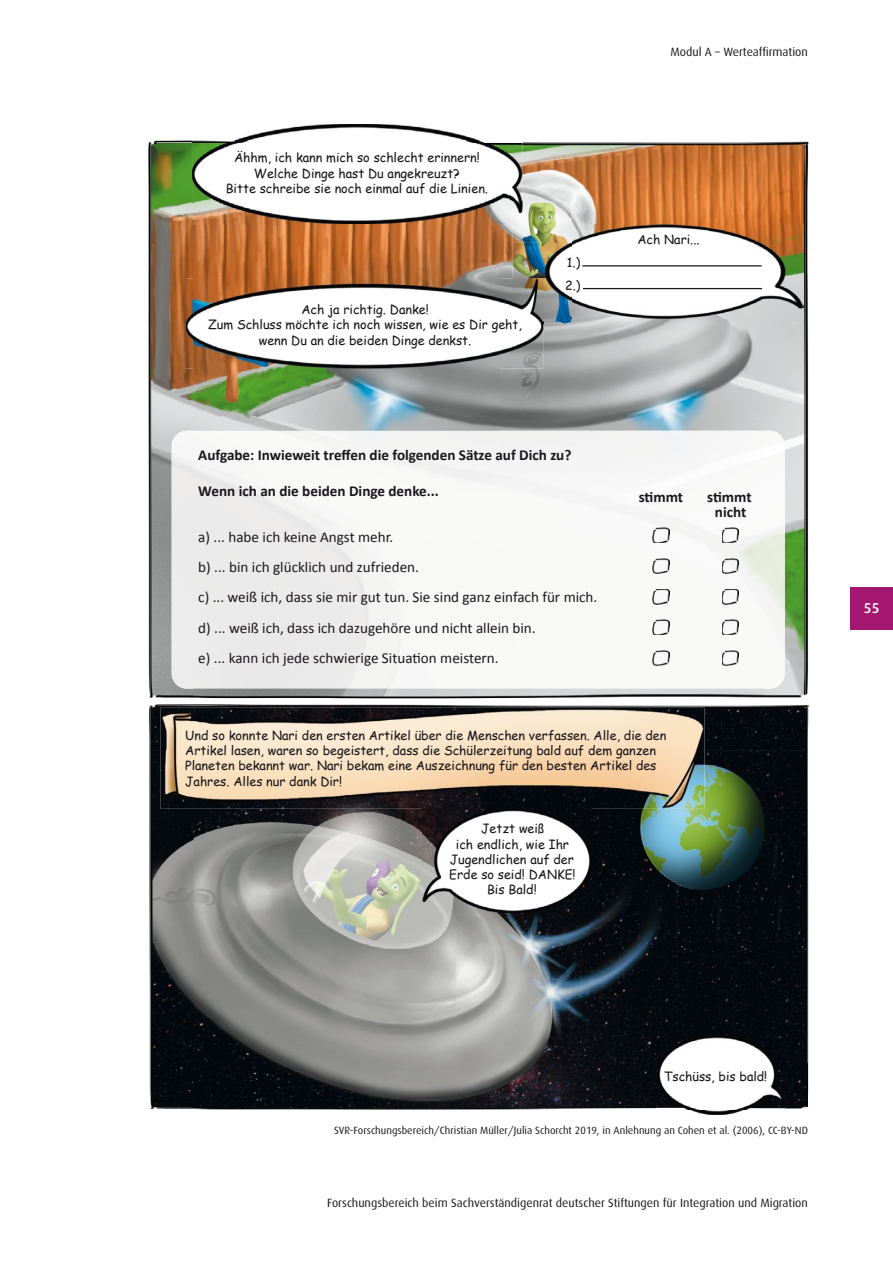
<style>
.page{position:relative;width:893px;height:1263px;background:#fff}
.page>*{position:absolute;margin:0;border:0;box-sizing:border-box;transform-origin:0 0}
.t1{font:15.15px/30.3px "Calibri";color:#1a171c}
.t2{font:700 15.15px/14.5px "Calibri";color:#1a171c;text-align:center}
.t3{font:500 14.25px "Dax";color:#fff}
.t4{font:12.6px/15.1px "Comic Sans MS";color:#1a171c;text-align:center}
.t5{font:12.6px "Calibri";color:#1a171c}
.t6{font:12px "Dax";color:#1a171c}
.t7{font:10.5px "Dax";color:#1a171c}
</style>
<div class="page">
<img style="left:149px;top:704px;width:660px;height:27px">
<img style="left:149px;top:731px;width:43px;height:378px">
<img style="left:785px;top:731px;width:24px;height:378px">
<img style="left:192px;top:1108px;width:464px;height:1px">
<img style="left:150px;top:706px;width:657px;height:44px">
<img style="left:150px;top:750px;width:44px;height:358px">
<img style="left:676px;top:750px;width:131px;height:313px">
<img style="left:194px;top:809px;width:263px;height:299px">
<img style="left:589px;top:809px;width:87px;height:299px">
<img style="left:457px;top:913px;width:132px;height:195px">
<img style="left:785px;top:1063px;width:22px;height:45px">
<img style="left:656px;top:1035px;width:129px;height:80px">
<img style="left:422px;top:809px;width:170px;height:104px">
<img style="left:160px;top:708px;width:544px;height:101px">
<img style="left:148px;top:140px;width:44px;height:558px">
<img style="left:523px;top:141px;width:285px;height:36px">
<img style="left:805px;top:177px;width:3px;height:519px">
<img style="left:150px;top:143px;width:43px;height:555px">
<img style="left:500px;top:143px;width:305px;height:111px">
<img style="left:193px;top:224px;width:307px;height:54px">
<img style="left:499px;top:254px;width:44px;height:177px">
<img style="left:762px;top:254px;width:43px;height:444px">
<img style="left:543px;top:318px;width:219px;height:113px">
<img style="left:193px;top:369px;width:307px;height:62px">
<img style="left:193px;top:689px;width:569px;height:9px">
<img style="left:172px;top:431px;width:613px;height:258px">
<img style="left:512px;top:202px;width:59px;height:40px">
<img style="left:512px;top:242px;width:32px;height:41px">
<img style="left:543px;top:283px;width:28px;height:41px">
<img style="left:192px;top:124px;width:330px;height:100px">
<img style="left:512px;top:202px;width:10px;height:22px">
<img style="left:544px;top:224px;width:259px;height:94px">
<hr style="left:582px;top:265px;width:180px;height:1px;background:#1a171c">
<hr style="left:583px;top:288px;width:179px;height:1px;background:#1a171c">
<img style="left:186px;top:278px;width:357px;height:91px">
<img style="left:512px;top:278px;width:31px;height:46px">
<img style="left:653px;top:650px;width:16px;height:16px">
<img style="left:722px;top:650px;width:16px;height:16px">
<img style="left:653px;top:620px;width:16px;height:15px">
<img style="left:722px;top:620px;width:16px;height:15px">
<img style="left:653px;top:589px;width:16px;height:15px">
<img style="left:722px;top:589px;width:16px;height:15px">
<img style="left:653px;top:558px;width:16px;height:16px">
<img style="left:722px;top:558px;width:16px;height:16px">
<img style="left:653px;top:528px;width:16px;height:15px">
<img style="left:722px;top:528px;width:16px;height:15px">
<div style="left:850px;top:588px;width:43px;height:42px;background:#a31770"></div>
<p class="t4" style="left:226px;top:150px;width:264px">Ähhm, ich kann mich so schlecht erinnern!<br>Welche Dinge hast Du angekreuzt?<br>Bitte schreibe sie noch einmal auf die Linien.</p>
<p class="t4" style="left:208px;top:302px;width:315px">Ach ja richtig. Danke!<br>Zum Schluss möchte ich noch wissen, wie es Dir geht, wenn Du an die beiden Dinge denkst.</p>
<p class="t4" style="left:565px;top:251px;width:17px;line-height:22.6px;text-align:left">1.)<br>2.)</p>
<p class="t2" style="left:198px;top:447px;width:375px">Aufgabe: Inwieweit treffen die folgenden Sätze auf Dich zu?</p>
<p class="t2" style="left:198px;top:484px;width:242px">Wenn ich an die beiden Dinge denke...</p>
<p class="t1" style="left:198px;top:521px;width:401px">a) ... habe ich keine Angst mehr.<br>b) ... bin ich glücklich und zufrieden.<br>c) ... weiß ich, dass sie mir gut tun. Sie sind ganz einfach für mich. d) ... weiß ich, dass ich dazugehöre und nicht allein bin.<br>e) ... kann ich jede schwierige Situation meistern.</p>
<p class="t6" style="left:670px;top:46px;width:139px">Modul A – Werteaffirmation</p>
<p class="t4" style="left:637px;top:231px;width:64px">Ach Nari...</p>
<p class="t2" style="left:639px;top:489px;width:46px">stimmt</p>
<p class="t2" style="left:707px;top:489px;width:46px">stimmt nicht</p>
<p class="t4" style="left:185px;top:728px;width:483px;text-align:left">Und so konnte Nari den ersten Artikel über die Menschen verfassen. Alle, die den Artikel lasen, waren so begeistert, dass die Schülerzeitung bald auf dem ganzen Planeten bekannt war. Nari bekam eine Auszeichnung für den besten Artikel des Jahres. Alles nur dank Dir!</p>
<p class="t4" style="left:449px;top:821px;width:128px">Jetzt weiß<br>ich endlich, wie Ihr<br>Jugendlichen auf der<br>Erde so seid! DANKE!<br>Bis Bald!</p>
<p class="t3" style="left:864px;top:600px;width:17px">55</p>
<p class="t4" style="left:664px;top:1068px;width:105px">Tschüss, bis bald!</p>
<p class="t5" style="left:308px;top:1116px;width:507px">Quelle: SVR-Forschungsbereich/Christian Müller/Julia Schorcht; in Anlehnung an Cohen et al. 2006.</p>
<p class="t7" style="left:334px;top:1124px;width:475px">SVR-Forschungsbereich/Christian Müller/Julia Schorcht 2019, in Anlehnung an Cohen et al. (2006), CC-BY-ND</p>
<p class="t6" style="left:327px;top:1197px;width:482px">Forschungsbereich beim Sachverständigenrat deutscher Stiftungen für Integration und Migration</p>
</div>
